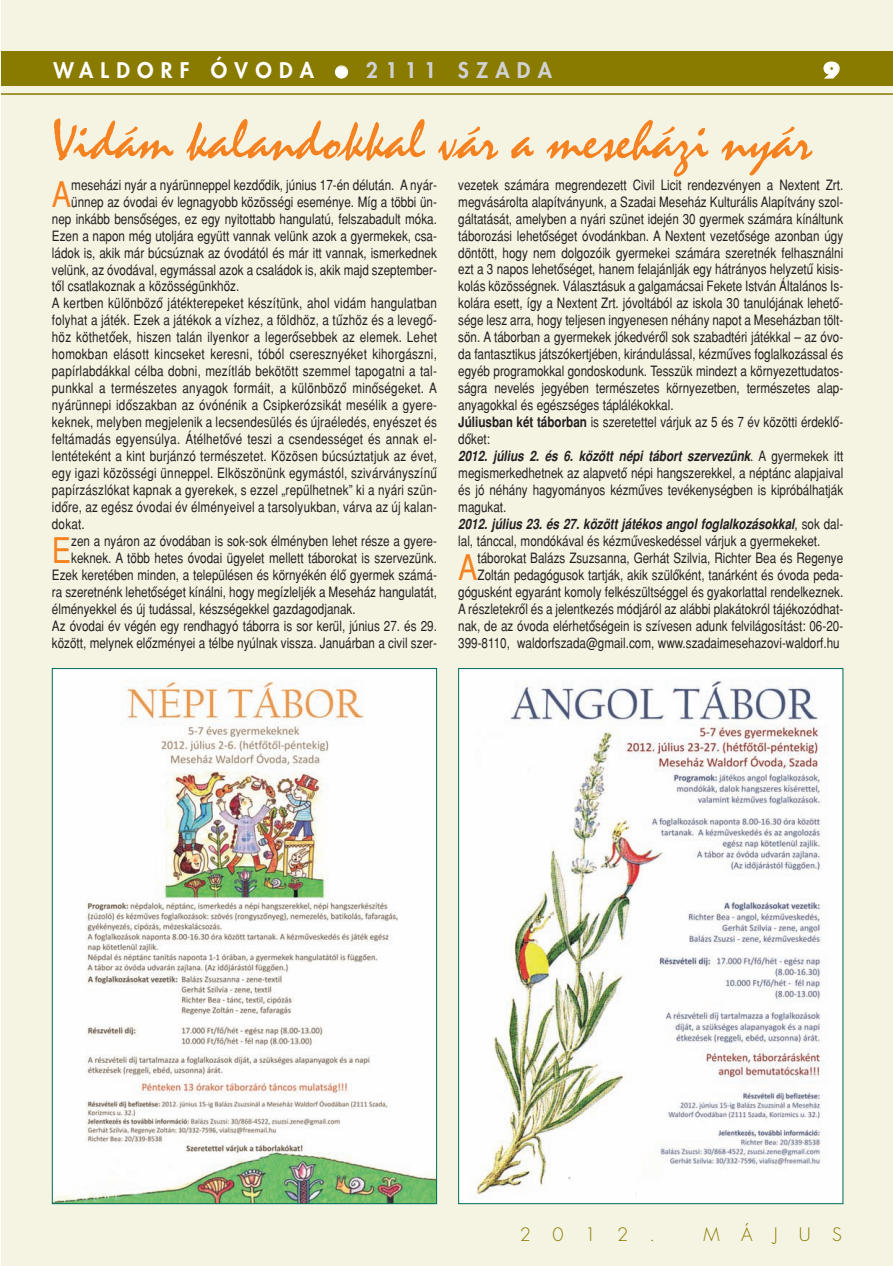
<style>
.page{position:relative;width:893px;height:1266px;background:#fff}
.page>*{position:absolute;margin:0;border:0;box-sizing:border-box;transform-origin:0 0}
.t1{font:54px "Mistral AH";color:#f58220}
.t2{font:35.4px "H Helvetica Narrow";color:#f58220}
.t3{font:800 21px "H Futura";letter-spacing:.345em;color:#fff}
.t4{font:800 21px "H Futura";letter-spacing:.345em;color:#d1d2d4}
.t5{font:700 21px "H Futura Extra";color:#fff}
.t6{font:300 18px "H Futura";letter-spacing:1.18em;color:#897a00}
.t7{font:14.25px/17px "H Helvetica Narrow";color:#231f20}
.t8{font:14.25px "H Helvetica Narrow Bold Obliq";color:#231f20}
.s1{font-weight:700}
.s2{font-family:"H Helvetica Narrow"}
</style>
<div class="page">
<div style="left:1px;top:0;width:891px;height:1266px;background:#f5f4e3"></div>
<div style="left:1px;top:52px;width:891px;height:34px;background:#897a00"></div>
<hr style="left:1px;top:93px;width:891px;height:2px;background:#897a00">
<img style="left:54px;top:670px;width:381px;height:532px">
<img style="left:460px;top:670px;width:381px;height:532px">
<h3 class="t3" style="left:53px;top:60px;width:262px">WALDORF ÓVODA</h3>
<h3 class="t4" style="left:366px;top:60px;width:187px">2111 SZADA</h3>
<h3 class="t5" style="left:822px;top:61px;width:19px">9</h3>
<h1 class="t1" style="left:52px;top:120px;width:761px">Vidám kalandokkal vár a meseházi nyár</h1>
<h2 class="t2" style="left:52px;top:180px;width:21px">A</h2>
<p class="t7" style="left:71px;top:177px;width:367px">meseházi nyár a nyárünneppel kezdôdik, június 17-én délután. A nyár-</p>
<p class="t7" style="left:71px;top:194px;width:367px">ünnep az óvodai év legnagyobb közösségi eseménye. Míg a többi ün-</p>
<p class="t7" style="left:52px;top:211px;width:386px">nep inkább bensôséges, ez egy nyitottabb hangulatú, felszabadult móka.</p>
<p class="t7" style="left:52px;top:228px;width:386px">Ezen a napon még utoljára együtt vannak velünk azok a gyermekek, csa-</p>
<p class="t7" style="left:52px;top:245px;width:386px">ládok is, akik már búcsúznak az óvodától és már itt vannak, ismerkednek</p>
<p class="t7" style="left:52px;top:262px;width:386px">velünk, az óvodával, egymással azok a családok is, akik majd szeptember-</p>
<p class="t7" style="left:52px;top:279px;width:189px">tôl csatlakoznak a közösségünkhöz.</p>
<p class="t7" style="left:52px;top:296px;width:386px">A kertben különbözô játékterepeket készítünk, ahol vidám hangulatban</p>
<p class="t7" style="left:52px;top:313px;width:386px">folyhat a játék. Ezek a játékok a vízhez, a földhöz, a tûzhöz és a levegô-</p>
<p class="t7" style="left:52px;top:330px;width:386px">höz köthetôek, hiszen talán ilyenkor a legerôsebbek az elemek. Lehet</p>
<p class="t7" style="left:52px;top:347px;width:386px">homokban elásott kincseket keresni, tóból cseresznyéket kihorgászni,</p>
<p class="t7" style="left:52px;top:364px;width:386px">papírlabdákkal célba dobni, mezítláb bekötött szemmel tapogatni a tal-</p>
<p class="t7" style="left:52px;top:381px;width:386px">punkkal a természetes anyagok formáit, a különbözô minôségeket. A</p>
<p class="t7" style="left:52px;top:398px;width:386px">nyárünnepi idôszakban az óvónénik a Csipkerózsikát mesélik a gyere-</p>
<p class="t7" style="left:52px;top:415px;width:386px">keknek, melyben megjelenik a lecsendesülés és újraéledés, enyészet és</p>
<p class="t7" style="left:52px;top:432px;width:386px">feltámadás egyensúlya. Átélhetôvé teszi a csendességet és annak el-</p>
<p class="t7" style="left:52px;top:449px;width:386px">lentéteként a kint burjánzó természetet. Közösen búcsúztatjuk az évet,</p>
<p class="t7" style="left:52px;top:465px;width:386px">egy igazi közösségi ünneppel. Elköszönünk egymástól, szivárványszínû</p>
<p class="t7" style="left:52px;top:482px;width:386px">papírzászlókat kapnak a gyerekek, s ezzel „repülhetnek” ki a nyári szün-</p>
<p class="t7" style="left:52px;top:499px;width:386px">idôre, az egész óvodai év élményeivel a tarsolyukban, várva az új kalan-</p>
<p class="t7" style="left:52px;top:516px;width:34px">dokat.</p>
<h2 class="t2" style="left:52px;top:536px;width:21px">E</h2>
<p class="t7" style="left:71px;top:533px;width:367px">zen a nyáron az óvodában is sok-sok élményben lehet része a gyere-</p>
<p class="t7" style="left:71px;top:550px;width:367px">keknek. A több hetes óvodai ügyelet mellett táborokat is szervezünk.</p>
<p class="t7" style="left:52px;top:567px;width:386px">Ezek keretében minden, a településen és környékén élô gyermek számá-</p>
<p class="t7" style="left:52px;top:584px;width:386px">ra szeretnénk lehetôséget kínálni, hogy megízleljék a Meseház hangulatát,</p>
<p class="t7" style="left:52px;top:601px;width:305px">élményekkel és új tudással, készségekkel gazdagodjanak.</p>
<p class="t7" style="left:52px;top:618px;width:386px">Az óvodai év végén egy rendhagyó táborra is sor kerül, június 27. és 29.</p>
<p class="t7" style="left:52px;top:635px;width:386px">között, melynek elôzményei a télbe nyúlnak vissza. Januárban a civil szer-</p>
<p class="t7" style="left:458px;top:177px;width:386px">vezetek számára megrendezett Civil Licit rendezvényen a Nextent Zrt. megvásárolta alapítványunk, a Szadai Meseház Kulturális Alapítvány szol&shy;gáltatását, amelyben a nyári szünet idején 30 gyermek számára kínáltunk táborozási lehetôséget óvodánkban. A Nextent vezetôsége azonban úgy döntött, hogy nem dolgozóik gyermekei számára szeretnék felhasználni ezt a 3 napos lehetôséget, hanem felajánlják egy hátrányos helyzetû kisis&shy;kolás közösségnek. Választásuk a galgamácsai Fekete István Általános Is&shy;kolára esett, így a Nextent Zrt. jóvoltából az iskola 30 tanulójának lehetô&shy;sége lesz arra, hogy teljesen ingyenesen néhány napot a Meseházban tölt&shy;sön. A táborban a gyermekek jókedvérôl sok szabadtéri játékkal – az óvo&shy;da fantasztikus játszókertjében, kirándulással, kézmûves foglalkozással és egyéb programokkal gondoskodunk. Tesszük mindezt a környezettudatos&shy;ságra nevelés jegyében természetes környezetben, természetes alap&shy;anyagokkal és egészséges táplálékokkal.<br><span class="s1">Júliusban két táborban</span> is szeretettel várjuk az 5 és 7 év közötti érdeklô&shy;dôket:</p>
<p class="t8" style="left:458px;top:450px;width:386px">2012. július 2. és 6. között népi tábort szervezünk<span class="s2">. A gyermekek itt</span></p>
<p class="t7" style="left:458px;top:465px;width:386px;text-align:justify">megismerkedhetnek az alapvetô népi hangszerekkel, a néptánc alapjaival és jó néhány hagyományos kézmûves tevékenységben is kipróbálhatják magukat.</p>
<p class="t8" style="left:458px;top:518px;width:386px">2012. július 23. és 27. között játékos angol foglalkozásokkal<span class="s2">, sok dal-</span></p>
<p class="t7" style="left:458px;top:533px;width:363px">lal, tánccal, mondókával és kézmûveskedéssel várjuk a gyermekeket.</p>
<h2 class="t2" style="left:458px;top:553px;width:21px">A</h2>
<p class="t7" style="left:458px;top:550px;width:386px;text-align:right">táborokat Balázs Zsuzsanna, Gerhát Szilvia, Richter Bea és Regenye Zoltán pedagógusok tartják, akik szülôként, tanárként és óvoda peda&shy;gógusként egyaránt komoly felkészültséggel és gyakorlattal rendelkeznek.<br>A részletekrôl és a jelentkezés módjáról az alábbi plakátokról tájékozódhat&shy;nak, de az óvoda elérhetôségein is szívesen adunk felvilágosítást: 06-20- 399-8110, waldorfszada@gmail.com, www.szadaimesehazovi-waldorf.hu</p>
<p class="t6" style="left:520px;top:1225px;width:137px">2012.</p>
<p class="t6" style="left:703px;top:1225px;width:140px">MÁJUS</p>
</div>
